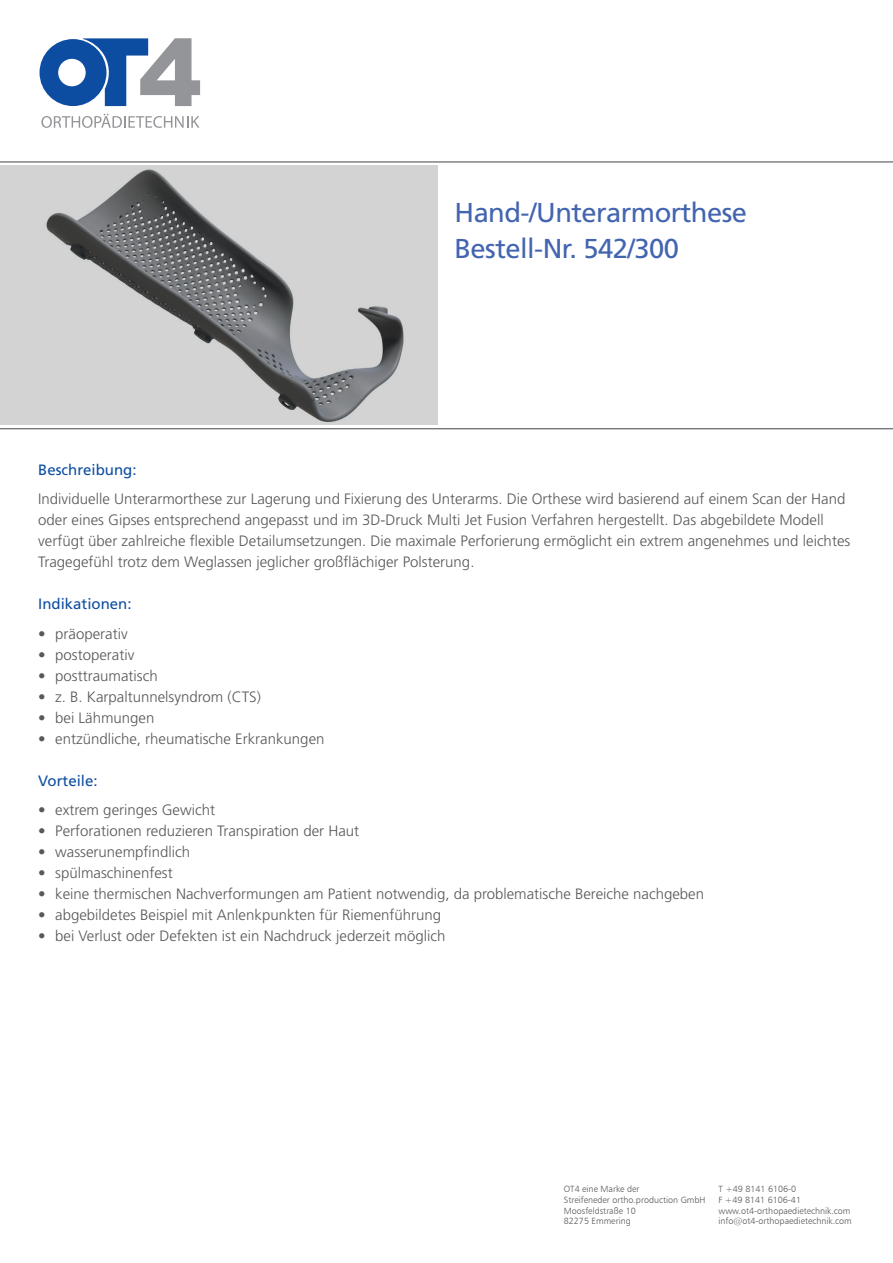
<style>
.page{position:relative;width:893px;height:1263px;background:#fff}
.page>*{position:absolute;margin:0;border:0;box-sizing:border-box;transform-origin:0 0}
.t1{font:27.3px/36px "Frutiger LT";letter-spacing:-.02em;color:#4365b0}
.t2{font:300 15px/21px "Frutiger LT";color:#57585a}
.t3{font:15px "Frutiger LT";color:#0d4da1}
.t4{font:9px/10.8px "Humanist 777 BT Light B";color:#57585a}
</style>
<div class="page">
<img style="left:0;top:166px;width:437px;height:258px">
<svg style="left:40px;top:38px;width:160px;height:68px"></svg>
<svg style="left:41px;top:114px;width:158px;height:14px"></svg>
<hr style="left:0;top:161px;width:893px;height:1px;background:#57585a">
<hr style="left:0;top:428px;width:893px;height:1px;background:#57585a">
<h1 class="t1" style="left:454px;top:195px;width:294px">Hand-/Unterarmorthese<br>Bestell-Nr. 542/300</h1>
<p class="t3" style="left:38px;top:461px;width:100px">Beschreibung:</p>
<p class="t2" style="left:38px;top:489px;width:813px">Individuelle Unterarmorthese zur Lagerung und Fixierung des Unterarms. Die Orthese wird basierend auf einem Scan der Hand oder eines Gipses entsprechend angepasst und im 3D-Druck Multi Jet Fusion Verfahren hergestellt. Das abgebildete Modell verfügt über zahlreiche flexible Detailumsetzungen. Die maximale Perforierung ermöglicht ein extrem angenehmes und leichtes Tragegefühl trotz dem Weglassen jeglicher großflächiger Polsterung.</p>
<p class="t3" style="left:38px;top:595px;width:95px">Indikationen:</p>
<p class="t2" style="left:38px;top:623px;width:91px">• präoperativ</p>
<p class="t2" style="left:38px;top:644px;width:98px">• postoperativ</p>
<p class="t2" style="left:38px;top:665px;width:121px">• posttraumatisch</p>
<p class="t2" style="left:38px;top:686px;width:224px">• z. B. Karpaltunnelsyndrom (CTS)</p>
<p class="t2" style="left:38px;top:707px;width:118px">• bei Lähmungen</p>
<p class="t2" style="left:38px;top:728px;width:288px">• entzündliche, rheumatische Erkrankungen</p>
<p class="t3" style="left:38px;top:772px;width:61px">Vorteile:</p>
<p class="t2" style="left:38px;top:800px;width:178px">• extrem geringes Gewicht</p>
<p class="t2" style="left:38px;top:821px;width:322px">• Perforationen reduzieren Transpiration der Haut</p>
<p class="t2" style="left:38px;top:842px;width:154px">• wasserunempfindlich</p>
<p class="t2" style="left:38px;top:863px;width:136px">• spülmaschinenfest</p>
<p class="t2" style="left:38px;top:884px;width:667px">• keine thermischen Nachverformungen am Patient notwendig, da problematische Bereiche nachgeben</p>
<p class="t2" style="left:38px;top:905px;width:404px">• abgebildetes Beispiel mit Anlenkpunkten für Riemenführung</p>
<p class="t2" style="left:38px;top:926px;width:409px">• bei Verlust oder Defekten ist ein Nachdruck jederzeit möglich</p>
<p class="t4" style="left:564px;top:1183px;width:143px">OT4 eine Marke der<br>Streifeneder ortho.production GmbH<br>Moosfeldstraße 10<br>82275 Emmering</p>
<p class="t4" style="left:718px;top:1183px;width:135px">T +49 8141 6106-0<br>F +49 8141 6106-41 www.ot4-orthopaedietechnik.com info@ot4-orthopaedietechnik.com</p>
</div>
